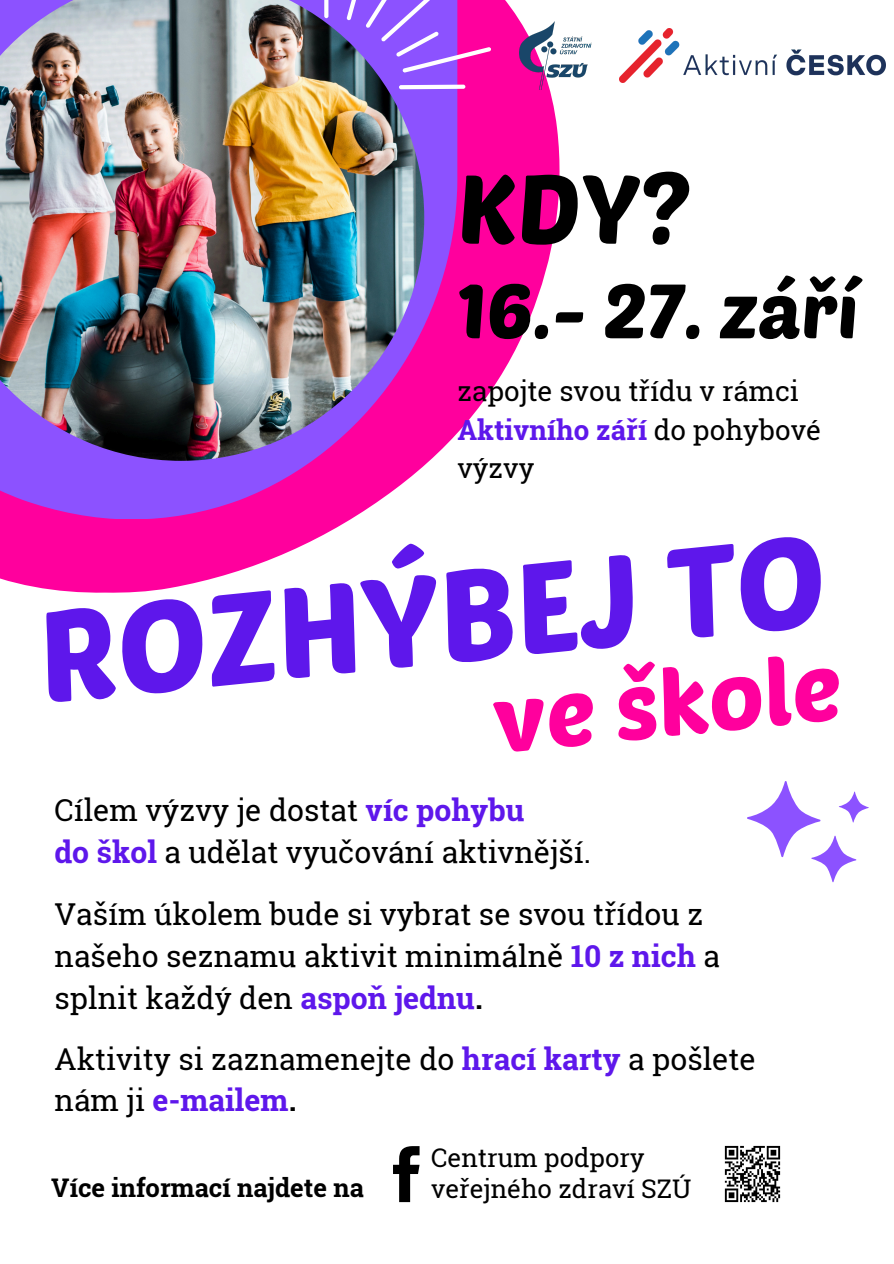
<style>
.page{position:relative;width:894px;height:1264px;background:#fff}
.page>*{position:absolute;margin:0;border:0;box-sizing:border-box;transform-origin:0 0}
.t1{font:126.9px "Poetsen One";color:#5e17eb}
.t2{font:96px "Poetsen One";color:#000}
.t3{font:93px "Poetsen One";color:#ff009d}
.t4{font:75.6px "Poetsen One";color:#000}
.t5{font:30.15px/41.7px "Roboto Slab";color:#000}
.t6{font:27.75px/38.2px "Roboto Slab";color:#000}
.t7{font:25.65px "Roboto Slab";color:#000}
.t8{font:700 25.65px "Roboto Slab";color:#000}
.s1{font-weight:700;color:#5e17eb}
.s2{font-weight:700}
</style>
<div class="page">
<svg style="left:0;top:0;width:560px;height:593px;fill:#ff009d"></svg>
<svg style="left:0;top:89px;width:457px;height:429px;background:#c345da"></svg>
<img style="left:0;top:0;width:424px;height:461px">
<svg style="left:747px;top:781px;width:121px;height:101px"></svg>
<svg style="left:324px;top:0;width:166px;height:89px;background:#9e53d2"></svg>
<img style="left:519px;top:21px;width:72px;height:69px">
<svg style="left:393px;top:1146px;width:26px;height:56px"></svg>
<img style="left:724px;top:1145px;width:57px;height:58px">
<img style="left:619px;top:28px;width:266px;height:54px">
<h1 class="t2" style="left:457px;top:148px;width:234px">KDY?</h1>
<h4 class="t4" style="left:457px;top:263px;width:402px">16.- 27. září</h4>
<h5 class="t6" style="left:457px;top:371px;width:365px">zapojte svou třídu v rámci<br><span class="s1">Aktivního září</span> do pohybové výzvy</h5>
<p class="t1" style="left:30px;top:579px;width:791px;rotate:-6deg">ROZHÝBEJ TO</p>
<h2 class="t3" style="left:487px;top:661px;width:350px;rotate:-6deg">ve škole</h2>
<h3 class="t5" style="left:54px;top:789px;width:538px">Cílem výzvy je dostat <span class="s1">víc pohybu<br>do škol</span> a udělat vyučování aktivnější.</h3>
<p class="t5" style="left:55px;top:892px;width:666px">Vaším úkolem bude si vybrat se svou třídou z našeho seznamu aktivit minimálně <span class="s1">10 z nich</span> a splnit každý den <span class="s1">aspoň jednu</span><span class="s2">.</span></p>
<p class="t5" style="left:55px;top:1037px;width:702px">Aktivity si zaznamenejte do <span class="s1">hrací karty</span> a pošlete nám ji <span class="s1">e-mailem</span><span class="s2">.</span></p>
<h5 class="t8" style="left:51px;top:1170px;width:314px">Více informací najdete na</h5>
<p class="t7" style="left:431px;top:1140px;width:215px">Centrum podpory</p>
<p class="t7" style="left:431px;top:1170px;width:262px">veřejného zdraví SZÚ</p>
</div>
